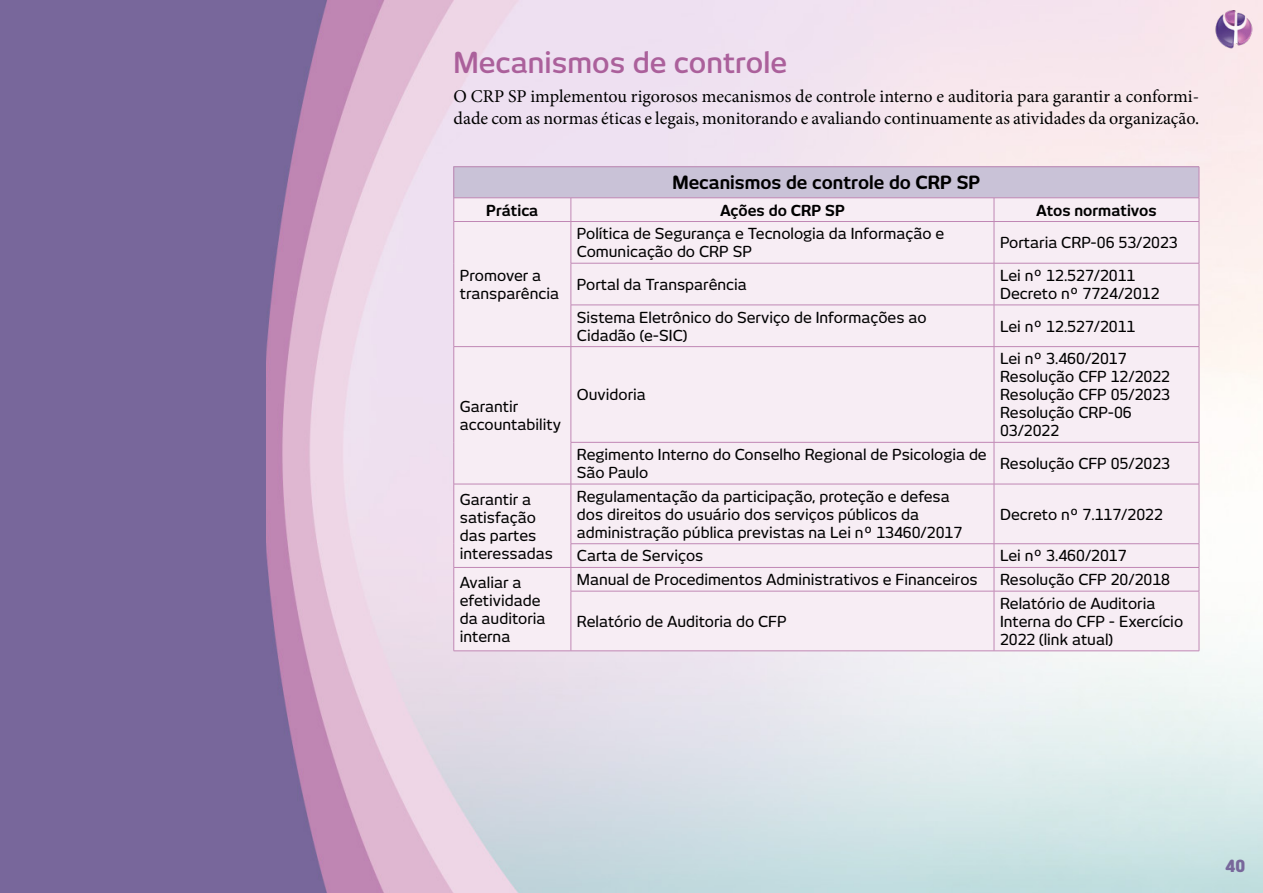
<style>
.page{position:relative;width:1263px;height:893px;background:#fff}
.page>*{position:absolute;margin:0;border:0;box-sizing:border-box;transform-origin:0 0}
.t1{font:600 28.5px "New June";color:#ab609b}
.t2{font:18px/21.6px "Minion Pro";color:#000}
.t3{font:700 18px "New June";color:#000}
.t4{font:800 16.5px "New June";color:#78679b}
.t5{font:500 15px/18px "New June";color:#000}
.t6{font:700 15px "New June";color:#000}
</style>
<div class="page">
<img style="left:0;top:0;width:1263px;height:893px">
<img style="left:1214px;top:11px;width:38px;height:39px">
<div style="left:454px;top:167px;width:745px;height:31px;background:#c9c2d7"></div>
<div style="left:454px;top:199px;width:745px;height:452px;background:#f7edf4"></div>
<svg style="left:571px;top:199px;width:1px;height:22px"></svg>
<svg style="left:994px;top:199px;width:1px;height:22px"></svg>
<hr style="left:571px;top:221px;width:423px;height:1px;background:#c087b4">
<hr style="left:994px;top:221px;width:205px;height:1px;background:#c087b4">
<hr style="left:994px;top:222px;width:1px;height:41px;background:#c087b4">
<hr style="left:571px;top:263px;width:423px;height:1px;background:#c087b4">
<hr style="left:994px;top:263px;width:205px;height:1px;background:#c087b4">
<hr style="left:994px;top:263px;width:1px;height:42px;background:#c087b4">
<hr style="left:571px;top:305px;width:423px;height:1px;background:#c087b4">
<hr style="left:994px;top:305px;width:205px;height:1px;background:#c087b4">
<hr style="left:994px;top:305px;width:1px;height:41px;background:#c087b4">
<hr style="left:571px;top:346px;width:423px;height:1px;background:#c087b4">
<hr style="left:994px;top:346px;width:205px;height:1px;background:#c087b4">
<hr style="left:994px;top:347px;width:1px;height:95px;background:#c087b4">
<hr style="left:994px;top:442px;width:1px;height:42px;background:#c087b4">
<hr style="left:994px;top:484px;width:1px;height:60px;background:#c087b4">
<svg style="left:994px;top:544px;width:1px;height:47px"></svg>
<hr style="left:994px;top:591px;width:1px;height:60px;background:#c087b4">
<hr style="left:1199px;top:222px;width:1px;height:41px;background:#c087b4">
<hr style="left:1199px;top:263px;width:1px;height:42px;background:#c087b4">
<hr style="left:1199px;top:305px;width:1px;height:41px;background:#c087b4">
<hr style="left:1199px;top:347px;width:1px;height:95px;background:#c087b4">
<hr style="left:571px;top:442px;width:423px;height:1px;background:#c087b4">
<hr style="left:994px;top:442px;width:205px;height:1px;background:#c087b4">
<hr style="left:1199px;top:442px;width:1px;height:42px;background:#c087b4">
<hr style="left:571px;top:484px;width:423px;height:1px;background:#c087b4">
<hr style="left:994px;top:484px;width:205px;height:1px;background:#c087b4">
<hr style="left:1199px;top:484px;width:1px;height:60px;background:#c087b4">
<hr style="left:571px;top:543px;width:423px;height:1px;background:#c087b4">
<hr style="left:994px;top:543px;width:205px;height:1px;background:#c087b4">
<hr style="left:571px;top:567px;width:423px;height:1px;background:#c087b4">
<hr style="left:994px;top:567px;width:205px;height:1px;background:#c087b4">
<svg style="left:1199px;top:544px;width:1px;height:47px"></svg>
<hr style="left:571px;top:591px;width:423px;height:1px;background:#c087b4">
<hr style="left:994px;top:591px;width:205px;height:1px;background:#c087b4">
<hr style="left:1199px;top:591px;width:1px;height:60px;background:#c087b4">
<hr style="left:571px;top:651px;width:423px;height:1px;background:#c087b4">
<hr style="left:994px;top:651px;width:205px;height:1px;background:#c087b4">
<hr style="left:454px;top:166px;width:117px;height:1px;background:#c087b4">
<hr style="left:453px;top:167px;width:1px;height:31px;background:#c087b4">
<hr style="left:571px;top:166px;width:423px;height:1px;background:#c087b4">
<hr style="left:994px;top:166px;width:205px;height:1px;background:#c087b4">
<hr style="left:1199px;top:167px;width:1px;height:31px;background:#c087b4">
<hr style="left:454px;top:198px;width:117px;height:1px;background:#c087b4">
<hr style="left:571px;top:198px;width:423px;height:1px;background:#c087b4">
<hr style="left:994px;top:198px;width:205px;height:1px;background:#c087b4">
<svg style="left:453px;top:198px;width:1px;height:23px"></svg>
<svg style="left:1199px;top:198px;width:1px;height:23px"></svg>
<hr style="left:454px;top:221px;width:117px;height:1px;background:#c087b4">
<hr style="left:453px;top:222px;width:1px;height:41px;background:#c087b4">
<hr style="left:571px;top:222px;width:1px;height:41px;background:#c087b4">
<hr style="left:453px;top:263px;width:1px;height:42px;background:#c087b4">
<hr style="left:571px;top:263px;width:1px;height:42px;background:#c087b4">
<hr style="left:453px;top:305px;width:1px;height:41px;background:#c087b4">
<hr style="left:571px;top:305px;width:1px;height:41px;background:#c087b4">
<hr style="left:454px;top:346px;width:117px;height:1px;background:#c087b4">
<hr style="left:453px;top:347px;width:1px;height:95px;background:#c087b4">
<hr style="left:571px;top:347px;width:1px;height:95px;background:#c087b4">
<hr style="left:453px;top:442px;width:1px;height:42px;background:#c087b4">
<hr style="left:571px;top:442px;width:1px;height:42px;background:#c087b4">
<hr style="left:454px;top:484px;width:117px;height:1px;background:#c087b4">
<hr style="left:453px;top:484px;width:1px;height:60px;background:#c087b4">
<hr style="left:571px;top:484px;width:1px;height:60px;background:#c087b4">
<hr style="left:454px;top:567px;width:117px;height:1px;background:#c087b4">
<svg style="left:453px;top:544px;width:1px;height:47px"></svg>
<svg style="left:571px;top:544px;width:1px;height:47px"></svg>
<hr style="left:453px;top:591px;width:1px;height:60px;background:#c087b4">
<hr style="left:571px;top:591px;width:1px;height:60px;background:#c087b4">
<hr style="left:454px;top:651px;width:117px;height:1px;background:#c087b4">
<h1 class="t1" style="left:454px;top:46px;width:335px">Mecanismos de controle</h1>
<p class="t2" style="left:454px;top:86px;width:747px">O CRP SP implementou rigorosos mecanismos de controle interno e auditoria para garantir a conformi&shy;dade com as normas éticas e legais, monitorando e avaliando continuamente as atividades da organização.</p>
<p class="t3" style="left:672px;top:172px;width:309px">Mecanismos de controle do CRP SP</p>
<p class="t6" style="left:486px;top:201px;width:54px">Prática</p>
<p class="t6" style="left:720px;top:201px;width:126px">Ações do CRP SP</p>
<p class="t6" style="left:1036px;top:201px;width:122px">Atos normativos</p>
<p class="t5" style="left:460px;top:266px;width:101px">Promover a transparência</p>
<p class="t5" style="left:460px;top:397px;width:103px">Garantir accountability</p>
<p class="t5" style="left:577px;top:225px;width:369px">Política de Segurança e Tecnologia da Informação e<br>Comunicação do CRP SP</p>
<p class="t5" style="left:1000px;top:234px;width:179px">Portaria CRP-06 53/2023</p>
<p class="t5" style="left:577px;top:275px;width:172px">Portal da Transparência</p>
<p class="t5" style="left:1000px;top:266px;width:161px">Lei nº 12.527/2011<br>Decreto nº 7724/2012</p>
<p class="t5" style="left:577px;top:308px;width:351px">Sistema Eletrônico do Serviço de Informações ao<br>Cidadão (e-SIC)</p>
<p class="t5" style="left:1000px;top:317px;width:137px">Lei nº 12.527/2011</p>
<p class="t5" style="left:577px;top:386px;width:70px">Ouvidoria</p>
<p class="t5" style="left:1000px;top:350px;width:172px">Lei nº 3.460/2017<br>Resolução CFP 12/2022<br>Resolução CFP 05/2023<br>Resolução CRP-06<br>03/2022</p>
<p class="t5" style="left:577px;top:445px;width:411px">Regimento Interno do Conselho Regional de Psicologia de<br>São Paulo</p>
<p class="t5" style="left:1000px;top:454px;width:172px">Resolução CFP 05/2023</p>
<p class="t5" style="left:460px;top:490px;width:95px">Garantir a satisfação das partes interessadas</p>
<p class="t5" style="left:577px;top:487px;width:387px">Regulamentação da participação, proteção e defesa dos direitos do usuário dos serviços públicos da administração pública previstas na Lei nº 13460/2017</p>
<p class="t5" style="left:1000px;top:505px;width:164px">Decreto nº 7.117/2022</p>
<p class="t5" style="left:577px;top:547px;width:128px">Carta de Serviços</p>
<p class="t5" style="left:1000px;top:547px;width:128px">Lei nº 3.460/2017</p>
<p class="t5" style="left:460px;top:573px;width:87px">Avaliar a efetividade da auditoria interna</p>
<p class="t5" style="left:577px;top:570px;width:402px">Manual de Procedimentos Administrativos e Financeiros</p>
<p class="t5" style="left:1000px;top:570px;width:172px">Resolução CFP 20/2018</p>
<p class="t5" style="left:1000px;top:594px;width:185px">Relatório de Auditoria<br>Interna do CFP - Exercício<br>2022 (link atual)</p>
<p class="t5" style="left:577px;top:612px;width:211px">Relatório de Auditoria do CFP</p>
<p class="t4" style="left:1225px;top:856px;width:21px">40</p>
</div>
